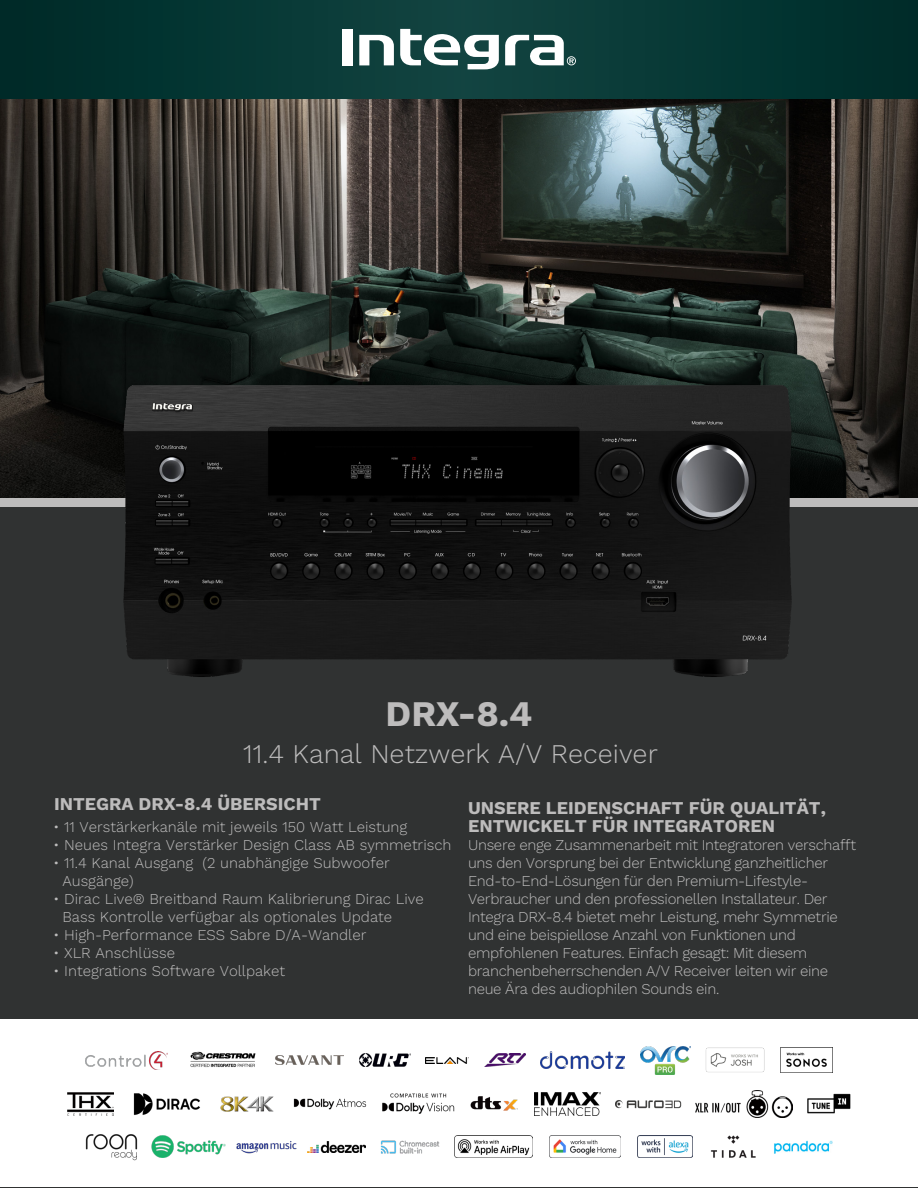
<style>
.page{position:relative;width:918px;height:1188px;background:#fff}
.page>*{position:absolute;margin:0;border:0;box-sizing:border-box;transform-origin:0 0}
.t1{font:700 36px "Work Sans";color:#bdbcbc}
.t2{font:300 27px "Work Sans";color:#bdbcbc}
.t3{font:700 18px/18px "Work Sans";color:#bdbcbc}
.t4{font:300 15px/18px "Work Sans";letter-spacing:-.02em;color:#bdbcbc}
.t5{font:300 15px/18px "Work Sans";color:#bdbcbc}
</style>
<div class="page">
<img style="left:0;top:98px;width:918px;height:400px">
<div style="left:0;top:498px;width:918px;height:690px;background:#303232"></div>
<div style="left:0;top:498px;width:918px;height:9px;background:#bdbcbc"></div>
<div style="left:0;top:0;width:918px;height:98px;background:linear-gradient(to right,#073734,#083936)"></div>
<div style="left:342px;top:29px;width:10px;height:36px;background:#fff"></div>
<svg style="left:359px;top:35px;width:35px;height:30px"></svg>
<svg style="left:400px;top:29px;width:99px;height:40px"></svg>
<svg style="left:505px;top:35px;width:71px;height:30px"></svg>
<div style="left:0;top:1020px;width:918px;height:167px;background:#fff"></div>
<img style="left:85px;top:1051px;width:82px;height:18px">
<img style="left:190px;top:1051px;width:66px;height:17px">
<img style="left:541px;top:1051px;width:84px;height:18px">
<img style="left:426px;top:1057px;width:43px;height:6px">
<img style="left:640px;top:1046px;width:50px;height:28px">
<img style="left:484px;top:1054px;width:41px;height:13px">
<img style="left:276px;top:1055px;width:68px;height:10px">
<img style="left:360px;top:1054px;width:50px;height:12px">
<img style="left:780px;top:1047px;width:53px;height:26px">
<img style="left:706px;top:1048px;width:59px;height:24px">
<img style="left:221px;top:1096px;width:52px;height:15px">
<img style="left:293px;top:1098px;width:73px;height:12px">
<img style="left:807px;top:1093px;width:44px;height:21px">
<img style="left:67px;top:1093px;width:47px;height:22px">
<img style="left:615px;top:1100px;width:66px;height:9px">
<img style="left:382px;top:1093px;width:73px;height:21px">
<img style="left:535px;top:1093px;width:66px;height:22px">
<img style="left:133px;top:1093px;width:67px;height:22px">
<img style="left:696px;top:1091px;width:97px;height:26px">
<img style="left:470px;top:1096px;width:48px;height:15px">
<img style="left:454px;top:1136px;width:79px;height:22px">
<img style="left:152px;top:1136px;width:73px;height:22px">
<img style="left:307px;top:1141px;width:59px;height:11px">
<img style="left:236px;top:1141px;width:61px;height:13px">
<img style="left:380px;top:1140px;width:60px;height:14px">
<img style="left:86px;top:1134px;width:51px;height:26px">
<img style="left:550px;top:1136px;width:71px;height:22px">
<img style="left:638px;top:1136px;width:54px;height:22px">
<img style="left:774px;top:1140px;width:59px;height:13px">
<img style="left:710px;top:1135px;width:46px;height:23px">
<img style="left:30px;top:341px;width:855px;height:336px">
<p class="t1" style="left:385px;top:693px;width:149px">DRX-8.4</p>
<p class="t2" style="left:243px;top:734px;width:416px">11.4 Kanal Netzwerk A/V Receiver</p>
<p class="t3" style="left:54px;top:796px;width:269px">INTEGRA DRX-8.4 ÜBERSICHT</p>
<p class="t5" style="left:53px;top:817px;width:356px">• 11 Verstärkerkanäle mit jeweils 150 Watt Leistung</p>
<p class="t5" style="left:53px;top:835px;width:400px">• Neues Integra Verstärker Design Class AB symmetrisch</p>
<p class="t5" style="left:62px;top:853px;width:329px;text-indent:-9px">• 11.4 Kanal Ausgang (2 unabhängige Subwoofer<br>Ausgänge)</p>
<p class="t5" style="left:62px;top:889px;width:363px;text-indent:-9px">• Dirac Live® Breitband Raum Kalibrierung Dirac Live<br>Bass Kontrolle verfügbar als optionales Update</p>
<p class="t5" style="left:53px;top:925px;width:315px">• High-Performance ESS Sabre D/A-Wandler</p>
<p class="t5" style="left:53px;top:943px;width:124px">• XLR Anschlüsse</p>
<p class="t5" style="left:53px;top:961px;width:234px">• Integrations Software Vollpaket</p>
<p class="t3" style="left:468px;top:799px;width:359px">UNSERE LEIDENSCHAFT FÜR QUALITÄT,<br>ENTWICKELT FÜR INTEGRATOREN</p>
<p class="t4" style="left:468px;top:835px;width:389px">Unsere enge Zusammenarbeit mit Integratoren verschafft uns den Vorsprung bei der Entwicklung ganzheitlicher End-to-End-Lösungen für den Premium-Lifestyle-Verbraucher und den professionellen Installateur. Der Integra DRX-8.4 bietet mehr Leistung, mehr Symmetrie und eine beispiellose Anzahl von Funktionen und empfohlenen Features. Einfach gesagt: Mit diesem branchenbeherrschenden A/V Receiver leiten wir eine neue Ära des audiophilen Sounds ein.</p>
</div>
